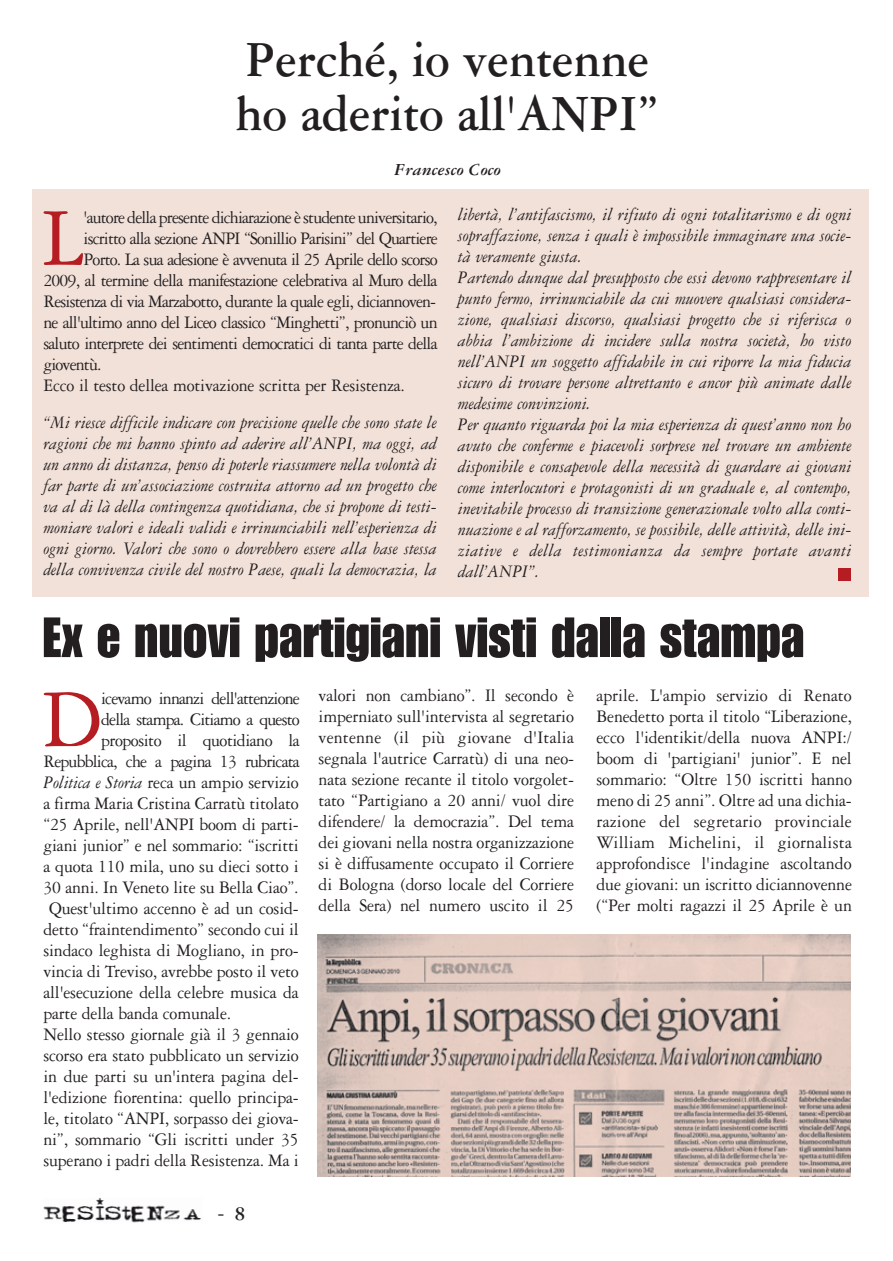
<style>
.page{position:relative;width:893px;height:1261px;background:#fff}
.page>*{position:absolute;margin:0;border:0;box-sizing:border-box;transform-origin:0 0}
.t1{font:87.3px "Garamond Three";color:#b61d22;scale:.95 1}
.t2{font:55.5px "Impact";color:#231f20;scale:.95 1}
.t3{font:700 54px/54px "Garamond Three";color:#231f20;scale:.9 1}
.t4{font:21px "Garamond Three";color:#231f20}
.t5{font:18.75px/21px "Garamond Three";letter-spacing:-.01em;color:#231f20;text-align:justify;scale:.95 1}
.t6{font:italic 18.75px/21px "Garamond Three";color:#231f20;text-align:justify;scale:.95 1}
.t7{font:18.75px "Garamond Three";letter-spacing:-.045em;color:#231f20;scale:.95 1}
.t8{font:italic 700 18px "Garamond Three";color:#231f20}
.s1{font-style:italic}
.s2{font-weight:700}
</style>
<div class="page">
<div style="left:33px;top:189px;width:835px;height:407px;background:#f2e1d9"></div>
<img style="left:43px;top:1198px;width:158px;height:25px">
<div style="left:838px;top:568px;width:13px;height:12px;background:#b61d22"></div>
<img style="left:318px;top:934px;width:532px;height:243px">
<h3 class="t3" style="left:236px;top:37px;width:472px">Perché, io ventenne ho aderito all'ANPI”</h3>
<p class="t8" style="left:394px;top:164px;width:107px">Francesco Coco</p>
<h1 class="t1" style="left:43px;top:207px;width:45px">L</h1>
<p class="t7" style="left:83px;top:210px;width:374px">'autore della presente dichiarazione è studente universitario,</p>
<p class="t7" style="left:83px;top:231px;width:374px">iscritto alla sezione ANPI “Sonillio Parisini” del Quartiere</p>
<p class="t7" style="left:83px;top:252px;width:374px">Porto. La sua adesione è avvenuta il 25 Aprile dello scorso</p>
<p class="t7" style="left:43px;top:273px;width:416px">2009, al termine della manifestazione celebrativa al Muro della</p>
<p class="t7" style="left:43px;top:294px;width:415px">Resistenza di via Marzabotto, durante la quale egli, diciannoven-</p>
<p class="t7" style="left:43px;top:315px;width:416px">ne all'ultimo anno del Liceo classico “Minghetti”, pronunciò un</p>
<p class="t7" style="left:43px;top:336px;width:416px">saluto interprete dei sentimenti democratici di tanta parte della</p>
<p class="t7" style="left:43px;top:357px;width:63px">gioventù.</p>
<p class="t5" style="left:43px;top:376px;width:382px">Ecco il testo dellea motivazione scritta per Resistenza.</p>
<p class="t6" style="left:43px;top:414px;width:415px">“Mi riesce difficile indicare con precisione quelle che sono state le ragioni che mi hanno spinto ad aderire all’ANPI, ma oggi, ad un anno di distanza, penso di poterle riassumere nella volontà di far parte di un’associazione costruita attorno ad un progetto che va al di là della contingenza quotidiana, che si propone di testi&shy;moniare valori e ideali validi e irrinunciabili nell’esperienza di ogni giorno. Valori che sono o dovrebbero essere alla base stessa della convivenza civile del nostro Paese, quali la democrazia, la</p>
<p class="t6" style="left:458px;top:205px;width:415px;text-align:left">libertà, l’antifascismo, il rifiuto di ogni totalitarismo e di ogni sopraffazione, senza i quali è impossibile immaginare una socie&shy;tà veramente giusta.<br>Partendo dunque dal presupposto che essi devono rappresentare il punto fermo, irrinunciabile da cui muovere qualsiasi considera&shy;zione, qualsiasi discorso, qualsiasi progetto che si riferisca o abbia l’ambizione di incidere sulla nostra società, ho visto nell’ANPI un soggetto affidabile in cui riporre la mia fiducia sicuro di trovare persone altrettanto e ancor più animate dalle medesime convinzioni.<br>Per quanto riguarda poi la mia esperienza di quest’anno non ho avuto che conferme e piacevoli sorprese nel trovare un ambiente disponibile e consapevole della necessità di guardare ai giovani come interlocutori e protagonisti di un graduale e, al contempo, inevitabile processo di transizione generazionale volto alla conti&shy;nuazione e al rafforzamento, se possibile, delle attività, delle ini&shy;ziative e della testimonianza da sempre portate avanti dall’ANPI”.</p>
<h2 class="t2" style="left:43px;top:617px;width:803px">Ex e nuovi partigiani visti dalla stampa</h2>
<h1 class="t1" style="left:42px;top:689px;width:65px">D</h1>
<p class="t7" style="left:101px;top:692px;width:210px">icevamo innanzi dell'attenzione</p>
<p class="t7" style="left:101px;top:713px;width:210px">della stampa. Citiamo a questo</p>
<p class="t5" style="left:101px;top:731px;width:210px">proposito il quotidiano la</p>
<p class="t7" style="left:43px;top:755px;width:271px">Repubblica, che a pagina 13 rubricata</p>
<p class="t5" style="left:43px;top:773px;width:270px"><span class="s1">Politica e Storia</span> reca un ampio servizio</p>
<p class="t5" style="left:43px;top:794px;width:270px">a firma Maria Cristina Carratù titolato</p>
<p class="t5" style="left:43px;top:815px;width:270px">“25 Aprile, nell'ANPI boom di parti-</p>
<p class="t5" style="left:43px;top:836px;width:270px">giani junior” e nel sommario: “iscritti</p>
<p class="t5" style="left:43px;top:857px;width:270px">a quota 110 mila, uno su dieci sotto i</p>
<p class="t5" style="left:43px;top:878px;width:270px">30 anni. In Veneto lite su Bella Ciao”.</p>
<p class="t5" style="left:49px;top:899px;width:264px">Quest'ultimo accenno è ad un cosid-</p>
<p class="t5" style="left:43px;top:920px;width:270px">detto “fraintendimento” secondo cui il</p>
<p class="t5" style="left:43px;top:941px;width:270px">sindaco leghista di Mogliano, in pro-</p>
<p class="t5" style="left:43px;top:962px;width:270px">vincia di Treviso, avrebbe posto il veto</p>
<p class="t5" style="left:43px;top:983px;width:270px">all'esecuzione della celebre musica da</p>
<p class="t5" style="left:43px;top:1004px;width:199px">parte della banda comunale.</p>
<p class="t5" style="left:43px;top:1025px;width:270px">Nello stesso giornale già il 3 gennaio</p>
<p class="t5" style="left:43px;top:1046px;width:270px">scorso era stato pubblicato un servizio</p>
<p class="t5" style="left:43px;top:1067px;width:270px">in due parti su un'intera pagina del-</p>
<p class="t5" style="left:43px;top:1088px;width:270px">l'edizione fiorentina: quello principa-</p>
<p class="t5" style="left:43px;top:1109px;width:270px">le, titolato “ANPI, sorpasso dei giova-</p>
<p class="t5" style="left:43px;top:1130px;width:270px">ni”, sommario “Gli iscritti under 35</p>
<p class="t5" style="left:43px;top:1151px;width:270px">superano i padri della Resistenza. Ma i</p>
<p class="t4" style="left:217px;top:1205px;width:29px">- <span class="s2">8</span></p>
<p class="t5" style="left:318px;top:686px;width:270px">valori non cambiano”. Il secondo è imperniato sull'intervista al segretario ventenne (il più giovane d'Italia segnala l'autrice Carratù) di una neo&shy;nata sezione recante il titolo vorgolet&shy;tato “Partigiano a 20 anni/ vuol dire difendere/ la democrazia”. Del tema dei giovani nella nostra organizzazione si è diffusamente occupato il Corriere di Bologna (dorso locale del Corriere della Sera) nel numero uscito il 25</p>
<p class="t5" style="left:596px;top:686px;width:270px">aprile. L'ampio servizio di Renato Benedetto porta il titolo “Liberazione, ecco l'identikit/della nuova ANPI:/ boom di 'partigiani' junior”. E nel sommario: “Oltre 150 iscritti hanno meno di 25 anni”. Oltre ad una dichia&shy;razione del segretario provinciale William Michelini, il giornalista approfondisce l'indagine ascoltando due giovani: un iscritto diciannovenne (“Per molti ragazzi il 25 Aprile è un</p>
</div>
